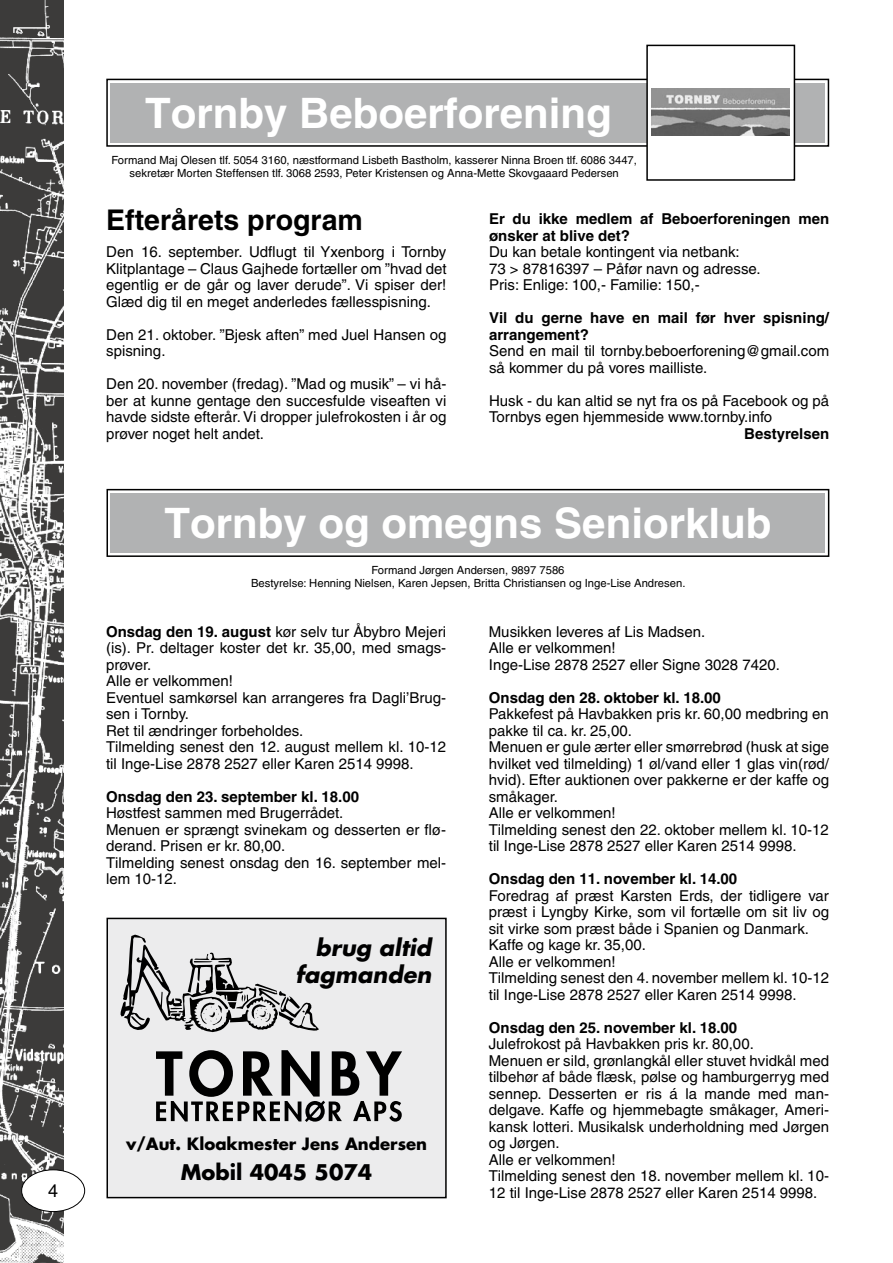
<style>
.page{position:relative;width:893px;height:1263px;background:#fff}
.page>*{position:absolute;margin:0;border:0;box-sizing:border-box;transform-origin:0 0}
.t1{font:700 42px "Helvetica";color:#fff}
.t2{font:700 28.5px "Helvetica";color:#000}
.t3{font:italic 700 22.5px/27px "Futura";color:#000;text-align:right}
.t4{font:700 21px "Futura";color:#000}
.t5{font:18px "Helvetica";color:#000}
.t6{font:700 16.5px "Futura";color:#000}
.t7{font:15px/16.5px "Helvetica";color:#000}
.t8{font:700 15px/16.5px "Helvetica";color:#000}
.t9{font:11.25px/12.8px "Helvetica";color:#000;text-align:center}
.s1{font-weight:700}
</style>
<div class="page">
<img style="left:0;top:0;width:64px;height:1263px">
<div style="left:22px;top:1170px;width:63px;height:41px;background:#fff;border-radius:50%"></div>
<div style="left:21px;top:1169px;width:64px;height:43px;border:1px solid #000;border-radius:50%"></div>
<div style="left:106px;top:489px;width:723px;height:68px;border:2px solid #000"></div>
<div style="left:111px;top:493px;width:714px;height:60px;background:#b1b2b3"></div>
<div style="left:107px;top:918px;width:339px;height:279px;background:#ececed"></div>
<svg style="left:121px;top:935px;width:198px;height:97px"></svg>
<svg style="left:156px;top:1050px;width:246px;height:72px"></svg>
<div style="left:106px;top:918px;width:341px;height:280px;border:2px solid #000"></div>
<div style="left:107px;top:79px;width:721px;height:67px;background:linear-gradient(to bottom,#fff,#fff)"></div>
<div style="left:106px;top:79px;width:723px;height:68px;border:2px solid #000"></div>
<div style="left:111px;top:83px;width:714px;height:59px;background:#b1b2b3"></div>
<div style="left:647px;top:45px;width:147px;height:135px;background:#fff"></div>
<img style="left:652px;top:88px;width:138px;height:48px">
<div style="left:646px;top:45px;width:149px;height:136px;border:2px solid #000"></div>
<p class="t5" style="left:48px;top:1180px;width:12px">4</p>
<h1 class="t1" style="left:145px;top:87px;width:468px">Tornby Beboerforening</h1>
<p class="t9" style="left:111px;top:154px;width:527px">Formand Maj Olesen tlf. 5054 3160, næstformand Lisbeth Bastholm, kasserer Ninna Broen tlf. 6086 3447, sekretær Morten Steffensen tlf. 3068 2593, Peter Kristensen og Anna-Mette Skovgaaard Pedersen</p>
<h2 class="t2" style="left:106px;top:202px;width:258px">Efterårets program</h2>
<p class="t7" style="left:106px;top:243px;width:342px;text-align:justify">Den 16. september. Udflugt til Yxenborg i Tornby Klitplantage – Claus Gajhede fortæller om ”hvad det egentlig er de går og laver derude”. Vi spiser der!<br>Glæd dig til en meget anderledes fællesspisning.</p>
<p class="t7" style="left:106px;top:326px;width:342px">Den 21. oktober. ”Bjesk aften” med Juel Hansen og spisning.</p>
<p class="t7" style="left:106px;top:375px;width:342px;text-align:justify">Den 20. november (fredag). ”Mad og musik” – vi hå&shy;ber at kunne gentage den succesfulde viseaften vi havde sidste efterår. Vi dropper julefrokosten i år og prøver noget helt andet.</p>
<p class="t8" style="left:489px;top:210px;width:342px">Er du ikke medlem af Beboerforeningen men ønsker at blive det?</p>
<p class="t7" style="left:489px;top:243px;width:273px">Du kan betale kontingent via netbank:<br>73 &gt; 87816397 – Påfør navn og adresse.<br>Pris: Enlige: 100,- Familie: 150,-</p>
<p class="t8" style="left:489px;top:309px;width:342px">Vil du gerne have en mail før hver spisning/ arrangement?</p>
<p class="t7" style="left:489px;top:342px;width:342px">Send en mail til tornby.beboerforening@gmail.com så kommer du på vores mailliste.</p>
<p class="t7" style="left:489px;top:392px;width:342px">Husk - du kan altid se nyt fra os på Facebook og på<br>Tornbys egen hjemmeside www.tornby.info</p>
<p class="t8" style="left:744px;top:425px;width:87px">Bestyrelsen</p>
<h1 class="t1" style="left:165px;top:497px;width:608px">Tornby og omegns Seniorklub</h1>
<p class="t9" style="left:251px;top:564px;width:436px">Formand Jørgen Andersen, 9897 7586<br>Bestyrelse: Henning Nielsen, Karen Jepsen, Britta Christiansen og Inge-Lise Andresen.</p>
<p class="t7" style="left:106px;top:623px;width:342px"><span class="s1">Onsdag den 19. august</span> kør selv tur Åbybro Mejeri (is). Pr. deltager koster det kr. 35,00, med smags&shy;prøver.<br>Alle er velkommen!<br>Eventuel samkørsel kan arrangeres fra Dagli’Brug&shy;sen i Tornby.<br>Ret til ændringer forbeholdes.<br>Tilmelding senest den 12. august mellem kl. 10-12 til Inge-Lise 2878 2527 eller Karen 2514 9998.</p>
<p class="t8" style="left:106px;top:788px;width:254px">Onsdag den 23. september kl. 18.00</p>
<p class="t7" style="left:106px;top:804px;width:342px">Høstfest sammen med Brugerrådet.<br>Menuen er sprængt svinekam og desserten er flø&shy;derand. Prisen er kr. 80,00.<br>Tilmelding senest onsdag den 16. september mel&shy;lem 10-12.</p>
<h3 class="t3" style="left:296px;top:934px;width:137px">brug altid fagmanden</h3>
<p class="t6" style="left:126px;top:1132px;width:303px">v/Aut. Kloakmester Jens Andersen</p>
<h3 class="t4" style="left:181px;top:1157px;width:193px">Mobil 4045 5074</h3>
<p class="t7" style="left:489px;top:623px;width:293px">Musikken leveres af Lis Madsen.<br>Alle er velkommen!<br>Inge-Lise 2878 2527 eller Signe 3028 7420.</p>
<p class="t8" style="left:489px;top:689px;width:234px">Onsdag den 28. oktober kl. 18.00</p>
<p class="t7" style="left:489px;top:705px;width:342px">Pakkefest på Havbakken pris kr. 60,00 medbring en pakke til ca. kr. 25,00.<br>Menuen er gule ærter eller smørrebrød (husk at sige hvilket ved tilmelding) 1 øl/vand eller 1 glas vin(rød/ hvid). Efter auktionen over pakkerne er der kaffe og småkager.<br>Alle er velkommen!<br>Tilmelding senest den 22. oktober mellem kl. 10-12 til Inge-Lise 2878 2527 eller Karen 2514 9998.</p>
<p class="t8" style="left:489px;top:870px;width:250px">Onsdag den 11. november kl. 14.00</p>
<p class="t7" style="left:489px;top:887px;width:342px">Foredrag af præst Karsten Erds, der tidligere var præst i Lyngby Kirke, som vil fortælle om sit liv og sit virke som præst både i Spanien og Danmark.<br>Kaffe og kage kr. 35,00.<br>Alle er velkommen!<br>Tilmelding senest den 4. november mellem kl. 10-12 til Inge-Lise 2878 2527 eller Karen 2514 9998.</p>
<p class="t8" style="left:489px;top:1019px;width:250px">Onsdag den 25. november kl. 18.00</p>
<p class="t7" style="left:489px;top:1035px;width:342px">Julefrokost på Havbakken pris kr. 80,00.<br>Menuen er sild, grønlangkål eller stuvet hvidkål med tilbehør af både flæsk, pølse og hamburgerryg med sennep. Desserten er ris á la mande med man&shy;delgave. Kaffe og hjemmebagte småkager, Ameri&shy;kansk lotteri. Musikalsk underholdning med Jørgen og Jørgen.<br>Alle er velkommen!<br>Tilmelding senest den 18. november mellem kl. 10- 12 til Inge-Lise 2878 2527 eller Karen 2514 9998.</p>
</div>
